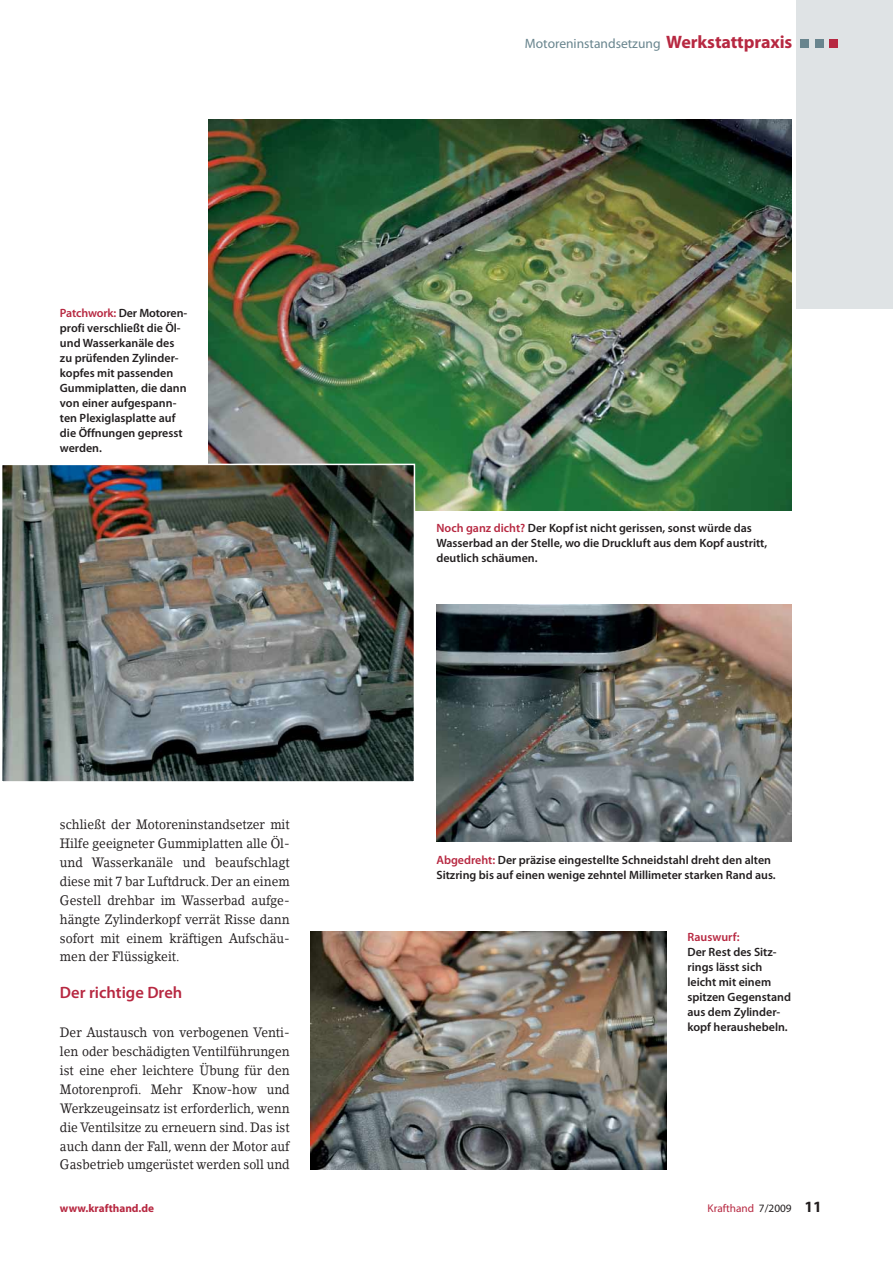
<style>
.page{position:relative;width:893px;height:1262px;background:#fff}
.page>*{position:absolute;margin:0;border:0;box-sizing:border-box;transform-origin:0 0}
.t1{font:600 16.5px "Myriad Pro";color:#b72841}
.t2{font:13.5px/18.9px "Lino Letter";color:#231f20;text-align:justify;scale:.9 1}
.t3{font:13.5px "Myriad Pro";color:#69858e}
.t4{font:600 12px/15px "Myriad Pro";color:#231f20}
.t5{font:600 12px "Myriad Pro";color:#b72841}
.t6{font:11.25px "Myriad Pro";color:#b72841}
.t7{font:700 11.25px "Myriad Pro";color:#b72841}
.s1{color:#b72841}
.s2{font-weight:700;font-size:18px;color:#b72841}
.s3{color:#231f20}
.s4{font-weight:700;font-size:15.75px;color:#231f20}
</style>
<div class="page">
<div style="left:796px;top:0;width:96px;height:308px;background:#dfe3e5"></div>
<div style="left:829px;top:39px;width:9px;height:9px;background:#b72841"></div>
<div style="left:814px;top:39px;width:9px;height:9px;background:#69858e"></div>
<div style="left:800px;top:39px;width:9px;height:9px;background:#69858e"></div>
<img style="left:209px;top:119px;width:582px;height:391px">
<img style="left:4px;top:466px;width:408px;height:313px">
<div style="left:1px;top:463px;width:414px;height:319px;border:2px solid #fff"></div>
<img style="left:436px;top:604px;width:355px;height:237px">
<img style="left:311px;top:931px;width:355px;height:238px">
<p class="t4" style="left:60px;top:307px;width:129px"><span class="s1">Patchwork:</span> Der Motoren&shy;profi verschließt die Öl&shy;und Wasserkanäle des zu prüfenden Zylinder&shy;kopfes mit passenden<br>Gummiplatten, die dann von einer aufgespann&shy;ten Plexiglasplatte auf die Öffnungen gepresst werden.</p>
<p class="t2" style="left:60px;top:816px;width:257px">schließt der Motoreninstandsetzer mit Hilfe geeigneter Gummiplatten alle Öl&shy;und Wasserkanäle und beaufschlagt diese mit 7 bar Luftdruck. Der an einem Gestell drehbar im Wasserbad aufge&shy;hängte Zylinderkopf verrät Risse dann sofort mit einem kräftigen Aufschäu&shy;men der Flüssigkeit.</p>
<h1 class="t1" style="left:60px;top:986px;width:124px">Der richtige Dreh</h1>
<p class="t2" style="left:60px;top:1024px;width:257px">Der Austausch von verbogenen Venti&shy;len oder beschädigten Ventilführungen ist eine eher leichtere Übung für den Motorenprofi. Mehr Know-how und Werkzeugeinsatz ist erforderlich, wenn die Ventilsitze zu erneuern sind. Das ist auch dann der Fall, wenn der Motor auf Gasbetrieb umgerüstet werden soll und</p>
<p class="t3" style="left:525px;top:38px;width:269px">Motoreninstandsetzung <span class="s2">Werkstattpraxis</span></p>
<p class="t4" style="left:436px;top:521px;width:332px"><span class="s1">Noch ganz dicht?</span> Der Kopf ist nicht gerissen, sonst würde das<br>Wasserbad an der Stelle, wo die Druckluft aus dem Kopf austritt, deutlich schäumen.</p>
<p class="t4" style="left:436px;top:853px;width:341px"><span class="s1">Abgedreht:</span> Der präzise eingestellte Schneidstahl dreht den alten<br>Sitzring bis auf einen wenige zehntel Millimeter starken Rand aus.</p>
<p class="t5" style="left:687px;top:932px;width:54px">Rauswurf:</p>
<p class="t4" style="left:687px;top:945px;width:105px">Der Rest des Sitz&shy;rings lässt sich leicht mit einem spitzen Gegenstand aus dem Zylinder&shy;kopf heraushebeln.</p>
<p class="t7" style="left:60px;top:1204px;width:96px">www.krafthand.de</p>
<p class="t6" style="left:707px;top:1204px;width:116px">Krafthand <span class="s3">7/2009</span> <span class="s4">11</span></p>
</div>
